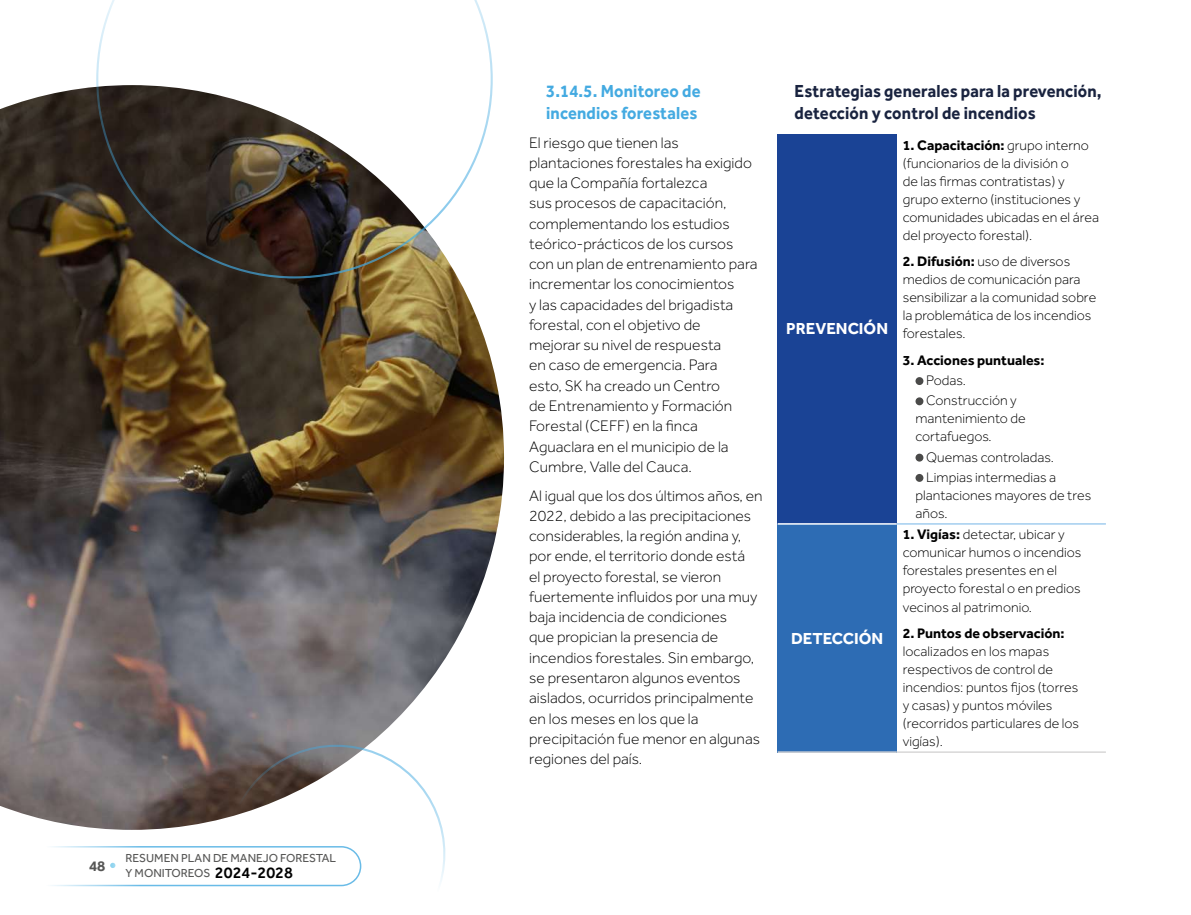
<style>
.page{position:relative;width:1191px;height:915px;background:#fff}
.page>*{position:absolute;margin:0;border:0;box-sizing:border-box;transform-origin:0 0}
.t1{font:700 18px/21.6px "Effra";letter-spacing:.01em;color:#19233f;scale:.92 1}
.t2{font:700 18px/21.6px "Effra";letter-spacing:.01em;color:#44aae1;scale:.92 1}
.t3{font:700 16.5px "Effra";color:#fff}
.t4{font:300 15.75px/20.2px "Effra";color:#000}
.t5{font:700 15px "Effra";color:#575756}
.t6{font:300 14.25px/18px "Effra";color:#000}
.t7{font:700 14.25px "Effra";color:#000}
.t8{font:12px/15px "Effra";color:#575756}
.s1{font-weight:500;font-size:16.2px;color:#000}
.s2{font-weight:700}
</style>
<div class="page">
<img style="left:0;top:86px;width:504px;height:743px">
<svg style="left:96px;top:0;width:397px;height:278px"></svg>
<svg style="left:214px;top:734px;width:244px;height:153px"></svg>
<div style="left:777px;top:134px;width:119px;height:389px;background:#1a4395"></div>
<div style="left:777px;top:523px;width:119px;height:228px;background:#2d6cb4"></div>
<hr style="left:896px;top:523px;width:210px;height:1px;background:#a2cdef">
<hr style="left:777px;top:523px;width:119px;height:1px;background:#fff">
<hr style="left:777px;top:751px;width:119px;height:1px;background:#d8d7d7">
<hr style="left:896px;top:751px;width:210px;height:1px;background:#d8d7d7">
<div style="left:915px;top:377px;width:8px;height:8px;background:#4a4a49;border-radius:50%"></div>
<div style="left:915px;top:397px;width:8px;height:8px;background:#4a4a49;border-radius:50%"></div>
<div style="left:915px;top:453px;width:8px;height:8px;background:#4a4a49;border-radius:50%"></div>
<div style="left:915px;top:474px;width:8px;height:7px;background:#4a4a49;border-radius:50%"></div>
<svg style="left:52px;top:845px;width:310px;height:41px"></svg>
<p class="t5" style="left:89px;top:856px;width:18px">48</p>
<p class="t8" style="left:125px;top:850px;width:212px">RESUMEN PLAN DE MANEJO FORESTAL<br>Y MONITOREOS <span class="s1">2024-2028</span></p>
<p class="t2" style="left:546px;top:80px;width:169px">3.14.5. Monitoreo de incendios forestales</p>
<p class="t4" style="left:529px;top:132px;width:230px">El riesgo que tienen las plantaciones forestales ha exigido que la Compañía fortalezca<br>sus procesos de capacitación, complementando los estudios teórico-prácticos de los cursos con un plan de entrenamiento para incrementar los conocimientos<br>y las capacidades del brigadista forestal, con el objetivo de<br>mejorar su nivel de respuesta<br>en caso de emergencia. Para<br>esto, SK ha creado un Centro<br>de Entrenamiento y Formación<br>Forestal (CEFF) en la finca<br>Aguaclara en el municipio de la<br>Cumbre, Valle del Cauca.</p>
<p class="t4" style="left:529px;top:485px;width:235px">Al igual que los dos últimos años, en<br>2022, debido a las precipitaciones considerables, la región andina y, por ende, el territorio donde está<br>el proyecto forestal, se vieron fuertemente influidos por una muy baja incidencia de condiciones<br>que propician la presencia de incendios forestales. Sin embargo, se presentaron algunos eventos aislados, ocurridos principalmente en los meses en los que la precipitación fue menor en algunas regiones del país.</p>
<p class="t1" style="left:794px;top:80px;width:335px">Estrategias generales para la prevención, detección y control de incendios</p>
<p class="t3" style="left:786px;top:319px;width:103px">PREVENCIÓN</p>
<p class="t3" style="left:791px;top:627px;width:94px">DETECCIÓN</p>
<p class="t6" style="left:902px;top:136px;width:198px"><span class="s2">1. Capacitación:</span> grupo interno (funcionarios de la división o<br>de las firmas contratistas) y grupo externo (instituciones y comunidades ubicadas en el área del proyecto forestal).</p>
<p class="t6" style="left:902px;top:252px;width:195px"><span class="s2">2. Difusión:</span> uso de diversos medios de comunicación para sensibilizar a la comunidad sobre la problemática de los incendios forestales.</p>
<p class="t7" style="left:902px;top:351px;width:143px">3. Acciones puntuales:</p>
<p class="t6" style="left:926px;top:370px;width:92px;line-height:20.2px">Podas.<br>Construcción y</p>
<p class="t6" style="left:915px;top:409px;width:112px">mantenimiento de cortafuegos.</p>
<p class="t6" style="left:926px;top:446px;width:131px;line-height:20.2px">Quemas controladas.<br>Limpias intermedias a</p>
<p class="t6" style="left:915px;top:486px;width:177px">plantaciones mayores de tres años.</p>
<p class="t6" style="left:902px;top:525px;width:180px"><span class="s2">1. Vigías:</span> detectar, ubicar y comunicar humos o incendios forestales presentes en el proyecto forestal o en predios vecinos al patrimonio.</p>
<p class="t7" style="left:902px;top:624px;width:163px">2. Puntos de observación:</p>
<p class="t6" style="left:902px;top:642px;width:178px">localizados en los mapas respectivos de control de incendios: puntos fijos (torres y casas) y puntos móviles (recorridos particulares de los vigías).</p>
</div>
